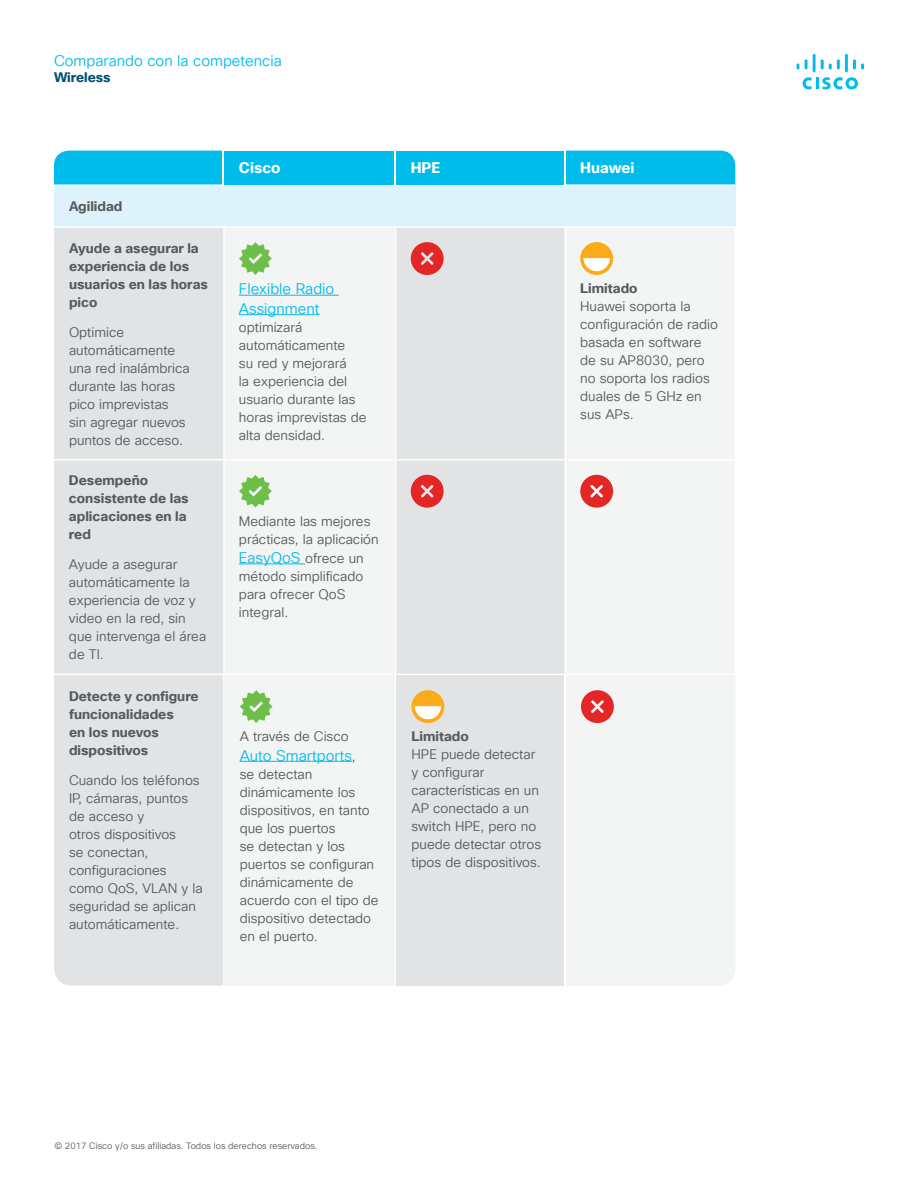
<style>
.page{position:relative;width:918px;height:1188px;background:#fff}
.page>*{position:absolute;margin:0;border:0;box-sizing:border-box;transform-origin:0 0}
.t1{font:15px/19.5px "Cisco Sans TT Light";color:#00bceb}
.t2{font:700 15px "Cisco Sans TT";color:#fff}
.t3{font:13.5px/18px "Cisco Sans TT Light";color:#58595b}
.t4{font:700 13.5px/18px "Cisco Sans TT";color:#58595b}
.t5{font:700 13.5px "Cisco Sans TT";color:#005072}
.t6{font:9px "Cisco Sans TT Light";color:#58595b}
.s1{font-size:15px;color:#00bceb}
.s2{font-size:13.5px;color:#58595b}
</style>
<div class="page">
<svg style="left:803px;top:77px;width:55px;height:12px"></svg>
<svg style="left:797px;top:63px;width:2px;height:6px"></svg>
<svg style="left:805px;top:59px;width:3px;height:10px"></svg>
<hr style="left:813px;top:54px;width:3px;height:18px;background:#00bceb">
<svg style="left:821px;top:59px;width:19px;height:10px"></svg>
<hr style="left:845px;top:54px;width:3px;height:18px;background:#00bceb">
<svg style="left:853px;top:59px;width:11px;height:10px"></svg>
<div style="left:54px;top:185px;width:681px;height:42px;background:#def2fb"></div>
<div style="left:54px;top:228px;width:169px;height:446px;background:#e2e3e4"></div>
<svg style="left:225px;top:228px;width:509px;height:446px;fill:#f3f4f4"></svg>
<hr style="left:54px;top:226px;width:170px;height:2px;background:#fff">
<hr style="left:224px;top:226px;width:172px;height:2px;background:#fff">
<hr style="left:564px;top:226px;width:172px;height:2px;background:#fff">
<hr style="left:54px;top:459px;width:170px;height:2px;background:#fff">
<hr style="left:224px;top:459px;width:172px;height:2px;background:#fff">
<hr style="left:564px;top:459px;width:172px;height:2px;background:#fff">
<hr style="left:396px;top:226px;width:168px;height:2px;background:#fff">
<hr style="left:396px;top:459px;width:168px;height:2px;background:#fff">
<hr style="left:564px;top:228px;width:2px;height:231px;background:#fff">
<hr style="left:564px;top:461px;width:2px;height:213px;background:#fff">
<hr style="left:395px;top:228px;width:1px;height:231px;background:#fff">
<hr style="left:395px;top:461px;width:1px;height:213px;background:#fff">
<hr style="left:54px;top:185px;width:170px;height:1px;background:#fff">
<hr style="left:224px;top:185px;width:172px;height:1px;background:#fff">
<hr style="left:396px;top:185px;width:169px;height:1px;background:#fff">
<hr style="left:565px;top:185px;width:170px;height:1px;background:#fff">
<div style="left:54px;top:151px;width:168px;height:33px;background:#00bceb"></div>
<div style="left:224px;top:151px;width:170px;height:33px;background:#00bceb"></div>
<div style="left:396px;top:151px;width:168px;height:33px;background:#00bceb"></div>
<div style="left:566px;top:151px;width:169px;height:33px;background:#00bceb"></div>
<hr style="left:239px;top:295px;width:100px;height:1px;background:#00bceb">
<hr style="left:239px;top:314px;width:80px;height:1px;background:#00bceb">
<svg style="left:239px;top:242px;width:33px;height:33px"></svg>
<svg style="left:409px;top:240px;width:36px;height:37px"></svg>
<svg style="left:579px;top:240px;width:36px;height:37px"></svg>
<hr style="left:239px;top:564px;width:66px;height:1px;background:#00bceb">
<svg style="left:239px;top:475px;width:33px;height:33px"></svg>
<svg style="left:409px;top:473px;width:36px;height:36px"></svg>
<svg style="left:579px;top:473px;width:36px;height:36px"></svg>
<div style="left:54px;top:675px;width:169px;height:311px;background:#e2e3e4"></div>
<div style="left:225px;top:675px;width:170px;height:311px;background:#f3f4f4"></div>
<hr style="left:240px;top:761px;width:112px;height:1px;background:#00bceb">
<svg style="left:240px;top:690px;width:33px;height:33px"></svg>
<div style="left:396px;top:675px;width:168px;height:311px;background:#e2e3e4"></div>
<svg style="left:411px;top:690px;width:34px;height:33px"></svg>
<div style="left:566px;top:676px;width:169px;height:310px;background:#f3f4f4"></div>
<svg style="left:579px;top:689px;width:36px;height:36px"></svg>
<p class="t1" style="left:54px;top:51px;width:229px">Comparando con la competencia</p>
<p class="t5" style="left:54px;top:69px;width:58px">Wireless</p>
<p class="t4" style="left:69px;top:198px;width:55px">Agilidad</p>
<p class="t4" style="left:69px;top:239px;width:140px">Ayude a asegurar la experiencia de los usuarios en las horas pico</p>
<p class="t3" style="left:69px;top:323px;width:122px">Optimice automáticamente una red inalámbrica durante las horas pico imprevistas<br>sin agregar nuevos puntos de acceso.</p>
<p class="t4" style="left:69px;top:472px;width:121px">Desempeño consistente de las aplicaciones en la red</p>
<p class="t3" style="left:69px;top:556px;width:139px">Ayude a asegurar automáticamente la experiencia de voz y video en la red, sin que intervenga el área de TI.</p>
<p class="t4" style="left:69px;top:688px;width:131px">Detecte y configure funcionalidades<br>en los nuevos dispositivos</p>
<p class="t3" style="left:69px;top:772px;width:135px">Cuando los teléfonos<br>IP, cámaras, puntos de acceso y<br>otros dispositivos<br>se conectan, configuraciones como QoS, VLAN y la seguridad se aplican automáticamente.</p>
<p class="t2" style="left:239px;top:158px;width:43px">Cisco</p>
<p class="t2" style="left:411px;top:158px;width:31px">HPE</p>
<p class="t2" style="left:580px;top:158px;width:56px">Huawei</p>
<p class="t1" style="left:239px;top:280px;width:97px">Flexible Radio<br>Assignment</p>
<p class="t3" style="left:239px;top:319px;width:129px">optimizará automáticamente<br>su red y mejorará<br>la experiencia del usuario durante las horas imprevistas de alta densidad.</p>
<p class="t3" style="left:239px;top:512px;width:141px">Mediante las mejores prácticas, la aplicación</p>
<p class="t3" style="left:239px;top:550px;width:126px"><span class="s1">EasyQoS</span> ofrece un método simplificado para ofrecer QoS integral.</p>
<p class="t4" style="left:580px;top:280px;width:59px">Limitado</p>
<p class="t3" style="left:580px;top:298px;width:139px">Huawei soporta la configuración de radio basada en software de su AP8030, pero no soporta los radios duales de 5 GHz en sus APs.</p>
<p class="t3" style="left:240px;top:728px;width:110px">A través de Cisco</p>
<p class="t1" style="left:240px;top:746px;width:118px">Auto Smartports<span class="s2">,</span></p>
<p class="t3" style="left:240px;top:765px;width:140px">se detectan dinámicamente los dispositivos, en tanto que los puertos<br>se detectan y los puertos se configuran dinámicamente de acuerdo con el tipo de dispositivo detectado en el puerto.</p>
<p class="t4" style="left:411px;top:728px;width:59px">Limitado</p>
<p class="t3" style="left:411px;top:746px;width:131px">HPE puede detectar y configurar características en un<br>AP conectado a un switch HPE, pero no puede detectar otros tipos de dispositivos.</p>
<p class="t6" style="left:54px;top:1140px;width:264px">© 2017 Cisco y/o sus afiliadas. Todos los derechos reservados.</p>
</div>
